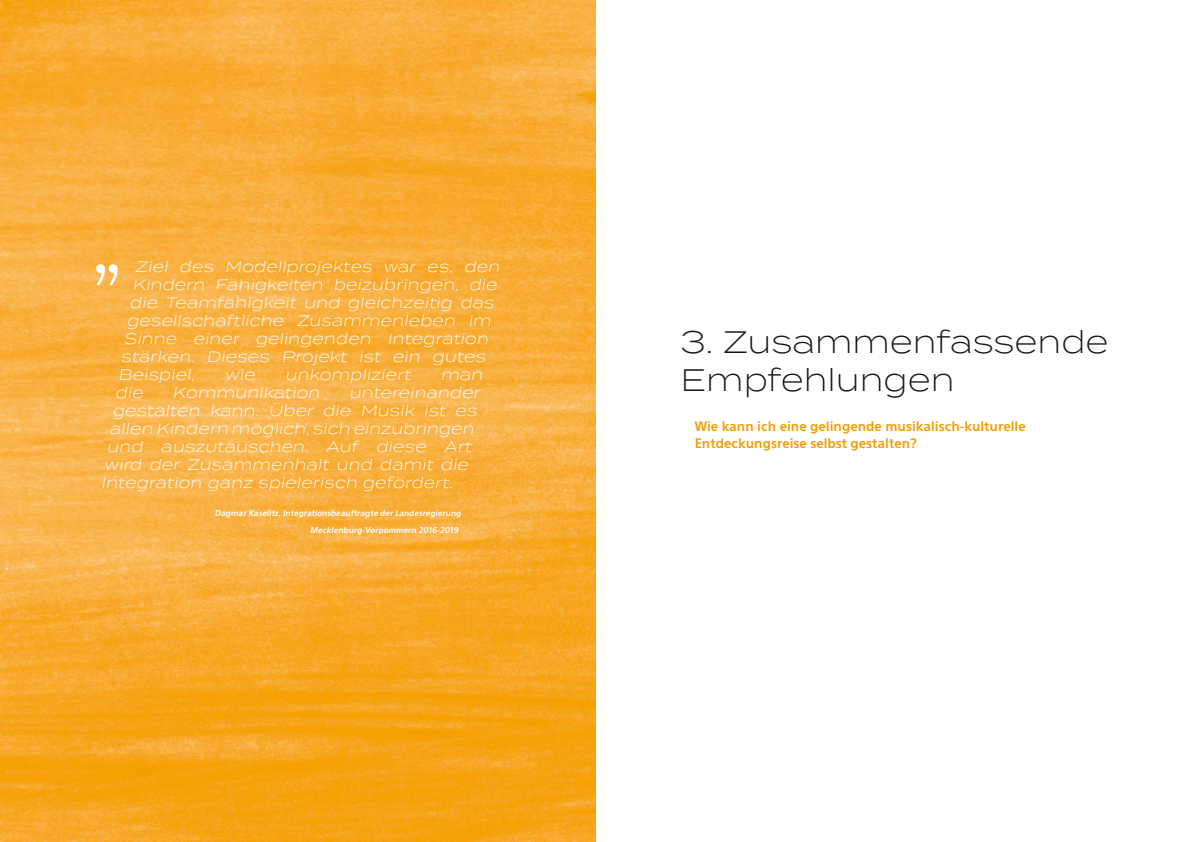
<style>
.page{position:relative;width:1191px;height:842px;background:#fff}
.page>*{position:absolute;margin:0;border:0;box-sizing:border-box;transform-origin:0 0}
.t1{font:300 31px/38.4px "Termina";color:#181716}
.t2{font:italic 300 15px "Termina";color:#fff}
.t3{font:700 13px/17px "Eau Sans";color:#f59c00}
.t4{font:italic 700 8px/17px "Eau Sans";color:#fff}
</style>
<div class="page">
<img style="left:0;top:0;width:595px;height:842px">
<svg style="left:96px;top:264px;width:22px;height:22px"></svg>
<p class="t2" style="left:135px;top:256px;width:369px">Ziel des Modellprojektes war es, den</p>
<p class="t2" style="left:132px;top:274px;width:369px">Kindern Fähigkeiten beizubringen, die</p>
<p class="t2" style="left:130px;top:292px;width:369px">die Teamfähigkeit und gleichzeitig das</p>
<p class="t2" style="left:127px;top:310px;width:369px">gesellschaftliche Zusammenleben im</p>
<p class="t2" style="left:124px;top:328px;width:369px">Sinne einer gelingenden Integration</p>
<p class="t2" style="left:121px;top:346px;width:369px">stärken. Dieses Projekt ist ein gutes</p>
<p class="t2" style="left:118px;top:364px;width:81px">Beispiel,</p>
<p class="t2" style="left:224px;top:364px;width:35px">wie</p>
<p class="t2" style="left:285px;top:364px;width:130px">unkompliziert</p>
<p class="t2" style="left:441px;top:364px;width:47px">man</p>
<p class="t2" style="left:115px;top:382px;width:32px">die</p>
<p class="t2" style="left:173px;top:382px;width:152px">Kommunikation</p>
<p class="t2" style="left:349px;top:382px;width:135px">untereinander</p>
<p class="t2" style="left:112px;top:400px;width:369px">gestalten kann. Über die Musik ist es</p>
<p class="t2" style="left:110px;top:418px;width:369px">allen Kindern möglich,sich einzubringen</p>
<p class="t2" style="left:107px;top:436px;width:369px">und auszutauschen. Auf diese Art</p>
<p class="t2" style="left:104px;top:454px;width:369px">wird der Zusammenhalt und damit die</p>
<p class="t2" style="left:101px;top:472px;width:356px">Integration ganz spielerisch gefördert.</p>
<p class="t4" style="left:310px;top:504px;width:154px;text-indent:-95px">Dagmar Kaselitz, Integrationsbeauftragte der Landesregierung<br>Mecklenburg-Vorpommern 2016-2019</p>
<h1 class="t1" style="left:680px;top:321px;width:429px">3. Zusammenfassende<br>Empfehlungen</h1>
<p class="t3" style="left:694px;top:417px;width:332px">Wie kann ich eine gelingende musikalisch-kulturelle<br>Entdeckungsreise selbst gestalten?</p>
</div>
